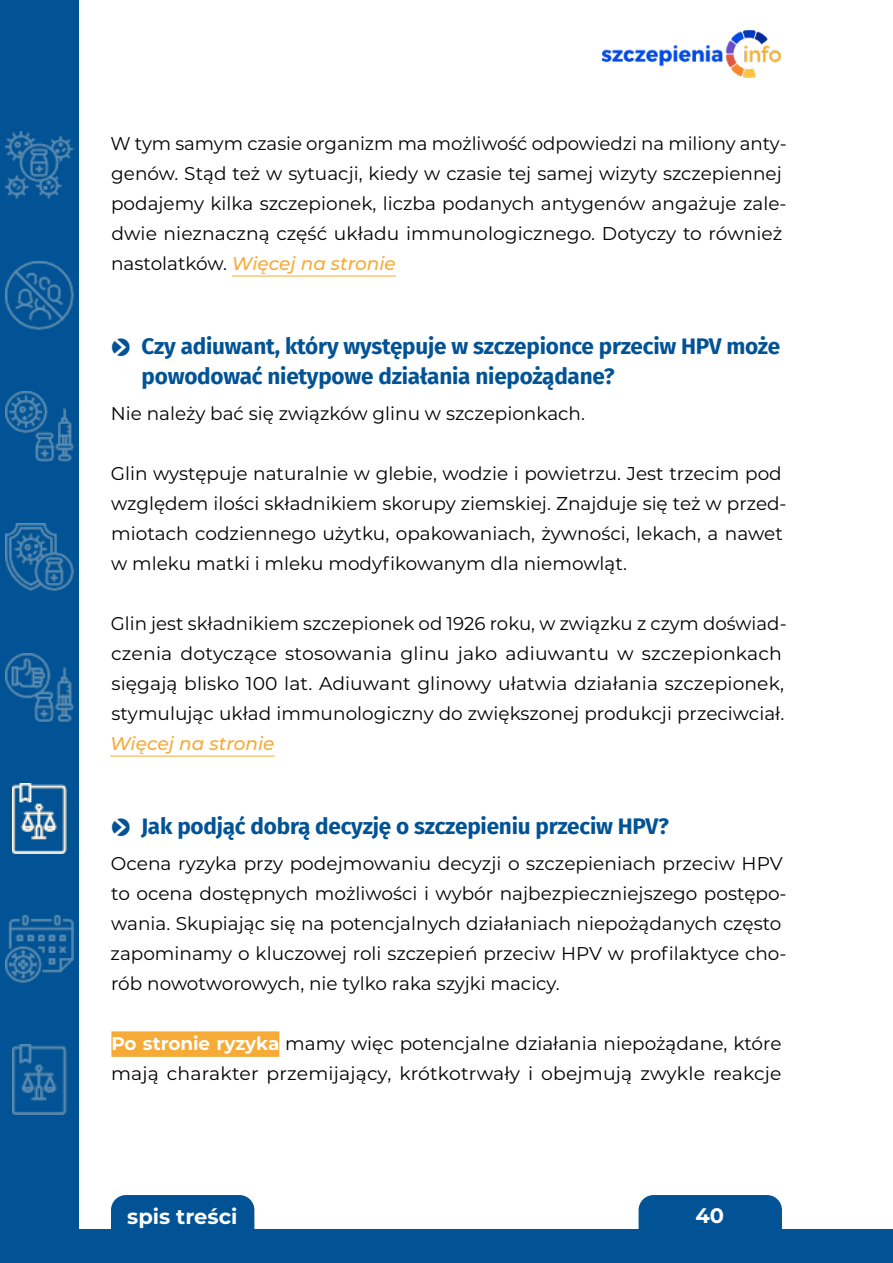
<style>
.page{position:relative;width:893px;height:1263px;background:#fff}
.page>*{position:absolute;margin:0;border:0;box-sizing:border-box;transform-origin:0 0}
.t1{font:700 22.5px/30px "Fira Sans";letter-spacing:-.01em;color:#025395}
.t2{font:700 21px "Montserrat";color:#fff}
.t3{font:18.45px/30px "Montserrat";color:#000}
.t4{font:italic 500 18.45px "Montserrat";color:#f6ab36}
.s1{font-weight:500;font-style:italic;color:#f6ab36}
.s2{font-family:"Pointers";font-weight:400}
.s3{font-weight:700;color:#fff}
</style>
<div class="page">
<div style="left:0;top:0;width:79px;height:1260px;background:#025395"></div>
<img style="left:6px;top:131px;width:67px;height:67px">
<img style="left:6px;top:262px;width:67px;height:67px">
<img style="left:6px;top:391px;width:67px;height:70px">
<img style="left:6px;top:654px;width:67px;height:67px">
<img style="left:12px;top:783px;width:54px;height:70px">
<img style="left:6px;top:915px;width:67px;height:67px">
<img style="left:12px;top:1044px;width:54px;height:70px">
<img style="left:6px;top:523px;width:67px;height:67px">
<hr style="left:232px;top:276px;width:164px;height:1px;background:#f6ab36">
<hr style="left:110px;top:756px;width:165px;height:1px;background:#f6ab36">
<div style="left:111px;top:1031px;width:168px;height:26px;background:#f6ab36"></div>
<img style="left:601px;top:31px;width:180px;height:46px">
<div style="left:111px;top:1195px;width:143px;height:60px;background:#025395;border-radius:15px"></div>
<div style="left:639px;top:1195px;width:143px;height:68px;background:#025395;border-radius:15px"></div>
<div style="left:0;top:1230px;width:893px;height:33px;background:#025395"></div>
<p class="t3" style="left:110px;top:128px;width:678px">W tym samym czasie organizm ma możliwość odpowiedzi na miliony anty&shy;genów. Stąd też w sytuacji, kiedy w czasie tej samej wizyty szczepiennej podajemy kilka szczepionek, liczba podanych antygenów angażuje zale&shy;dwie nieznaczną część układu immunologicznego. Dotyczy to również nastolatków. <span class="s1">Więcej na stronie</span></p>
<p class="t1" style="left:142px;top:330px;width:640px;text-indent:-30px"><span class="s2">o</span> Czy adiuwant, który występuje w szczepionce przeciw HPV może powodować nietypowe działania niepożądane?</p>
<p class="t3" style="left:111px;top:398px;width:476px">Nie należy bać się związków glinu w szczepionkach.</p>
<p class="t3" style="left:111px;top:458px;width:677px">Glin występuje naturalnie w glebie, wodzie i powietrzu. Jest trzecim pod względem ilości składnikiem skorupy ziemskiej. Znajduje się też w przed&shy;miotach codziennego użytku, opakowaniach, żywności, lekach, a nawet w mleku matki i mleku modyfikowanym dla niemowląt.</p>
<p class="t3" style="left:111px;top:608px;width:677px">Glin jest składnikiem szczepionek od 1926 roku, w związku z czym doświad&shy;czenia dotyczące stosowania glinu jako adiuwantu w szczepionkach sięgają blisko 100 lat. Adiuwant glinowy ułatwia działania szczepionek, stymulując układ immunologiczny do zwiększonej produkcji przeciwciał.</p>
<p class="t4" style="left:110px;top:731px;width:166px">Więcej na stronie</p>
<p class="t1" style="left:112px;top:810px;width:558px"><span class="s2">o</span> Jak podjąć dobrą decyzję o szczepieniu przeciw HPV?</p>
<p class="t3" style="left:111px;top:848px;width:678px">Ocena ryzyka przy podejmowaniu decyzji o szczepieniach przeciw HPV to ocena dostępnych możliwości i wybór najbezpieczniejszego postępo&shy;wania. Skupiając się na potencjalnych działaniach niepożądanych często zapominamy o kluczowej roli szczepień przeciw HPV w profilaktyce cho&shy;rób nowotworowych, nie tylko raka szyjki macicy.</p>
<p class="t3" style="left:111px;top:1028px;width:672px"><span class="s3">Po stronie ryzyka</span> mamy więc potencjalne działania niepożądane, które mają charakter przemijający, krótkotrwały i obejmują zwykle reakcje</p>
<p class="t2" style="left:127px;top:1202px;width:112px">spis treści</p>
<p class="t2" style="left:695px;top:1200px;width:30px">40</p>
</div>
